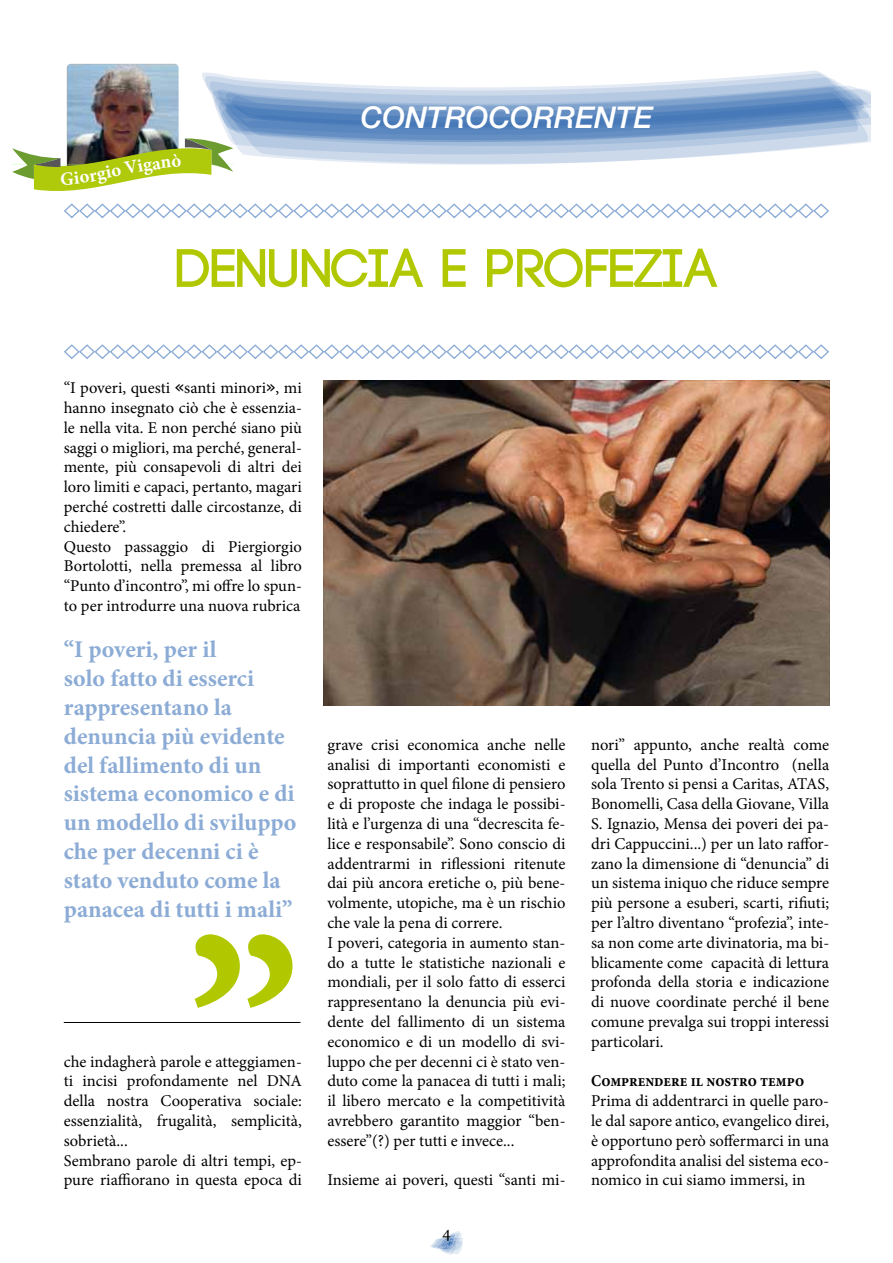
<style>
.page{position:relative;width:893px;height:1263px;background:#fff}
.page>*{position:absolute;margin:0;border:0;box-sizing:border-box;transform-origin:0 0}
.t1{font:700 258px "Minion Pro";color:#b1c800}
.t2{font:700 54px "Code";color:#b1c800}
.t3{font:italic 500 30px "Helvetica Neue LT Std";color:#fff}
.t4{font:700 24px/28.8px "Minion Pro";letter-spacing:.01em;color:#8cacd6}
.t5{font:18px "Minion Pro";color:#000}
.t6{font:16.5px/19.8px "Minion Pro";color:#000}
.t7{font:700 16.5px "Minion Pro";color:#000;scale:.9 1}
.s1{font-family:"Tahoma"}
</style>
<div class="page">
<svg style="left:430px;top:1231px;width:33px;height:23px"></svg>
<svg style="left:202px;top:70px;width:625px;height:7px"></svg>
<img style="left:67px;top:64px;width:112px;height:13px">
<hr style="left:64px;top:1022px;width:236px;height:1px;background:#000">
<svg style="left:64px;top:344px;width:765px;height:15px"></svg>
<img style="left:323px;top:381px;width:506px;height:325px">
<svg style="left:12px;top:77px;width:858px;height:142px"></svg>
<h3 class="t3" style="left:361px;top:100px;width:293px">CONTROCORRENTE</h3>
<h2 class="t2" style="left:176px;top:241px;width:543px">DENUNCIA E PROFEZIA</h2>
<p class="t6" style="left:64px;top:378px;width:240px">“I poveri, questi <span class="s1">«</span>santi minori<span class="s1">»</span>, mi hanno insegnato ciò che è essenzia&shy;le nella vita. E non perché siano più saggi o migliori, ma perché, general&shy;mente, più consapevoli di altri dei loro limiti e capaci, pertanto, magari perché costretti dalle circostanze, di chiedere”.<br>Questo passaggio di Piergiorgio Bortolotti, nella premessa al libro “Punto d’incontro”, mi offre lo spun&shy;to per introdurre una nuova rubrica</p>
<h3 class="t4" style="left:64px;top:635px;width:234px">“I poveri, per il<br>solo fatto di esserci rappresentano la denuncia più evidente del fallimento di un sistema economico e di un modello di sviluppo che per decenni ci è stato venduto come la panacea di tutti i mali”</h3>
<h1 class="t1" style="left:186px;top:853px;width:116px">”</h1>
<p class="t6" style="left:64px;top:1051px;width:240px">che indagherà parole e atteggiamen&shy;ti incisi profondamente nel DNA della nostra Cooperativa sociale: essenzialità, frugalità, semplicità, sobrietà...<br>Sembrano parole di altri tempi, ep&shy;pure riaffiorano in questa epoca di</p>
<p class="t6" style="left:327px;top:735px;width:240px">grave crisi economica anche nelle analisi di importanti economisti e soprattutto in quel filone di pensiero e di proposte che indaga le possibi&shy;lità e l’urgenza di una “decrescita fe&shy;lice e responsabile”. Sono conscio di addentrarmi in riflessioni ritenute dai più ancora eretiche o, più bene&shy;volmente, utopiche, ma è un rischio che vale la pena di correre.<br>I poveri, categoria in aumento stan&shy;do a tutte le statistiche nazionali e mondiali, per il solo fatto di esserci rappresentano la denuncia più evi&shy;dente del fallimento di un sistema economico e di un modello di svi&shy;luppo che per decenni ci è stato ven&shy;duto come la panacea di tutti i mali; il libero mercato e la competitività avrebbero garantito maggior “ben&shy;essere”(?) per tutti e invece...</p>
<p class="t6" style="left:327px;top:1170px;width:240px">Insieme ai poveri, questi “santi mi-</p>
<p class="t5" style="left:442px;top:1220px;width:10px">4</p>
<p class="t6" style="left:591px;top:735px;width:240px;text-align:justify">nori” appunto, anche realtà come quella del Punto d’Incontro (nella sola Trento si pensi a Caritas, ATAS, Bonomelli, Casa della Giovane, Villa S. Ignazio, Mensa dei poveri dei pa&shy;dri Cappuccini...) per un lato raffor&shy;zano la dimensione di “denuncia” di un sistema iniquo che riduce sempre più persone a esuberi, scarti, rifiuti; per l’altro diventano “profezia”, inte&shy;sa non come arte divinatoria, ma bi&shy;blicamente come capacità di lettura profonda della storia e indicazione di nuove coordinate perché il bene comune prevalga sui troppi interessi particolari.</p>
<p class="t7" style="left:591px;top:1069px;width:238px">Comprendere il nostro tempo</p>
<p class="t6" style="left:591px;top:1091px;width:240px;text-align:justify">Prima di addentrarci in quelle paro&shy;le dal sapore antico, evangelico direi, è opportuno però soffermarci in una approfondita analisi del sistema eco&shy;nomico in cui siamo immersi, in</p>
</div>
